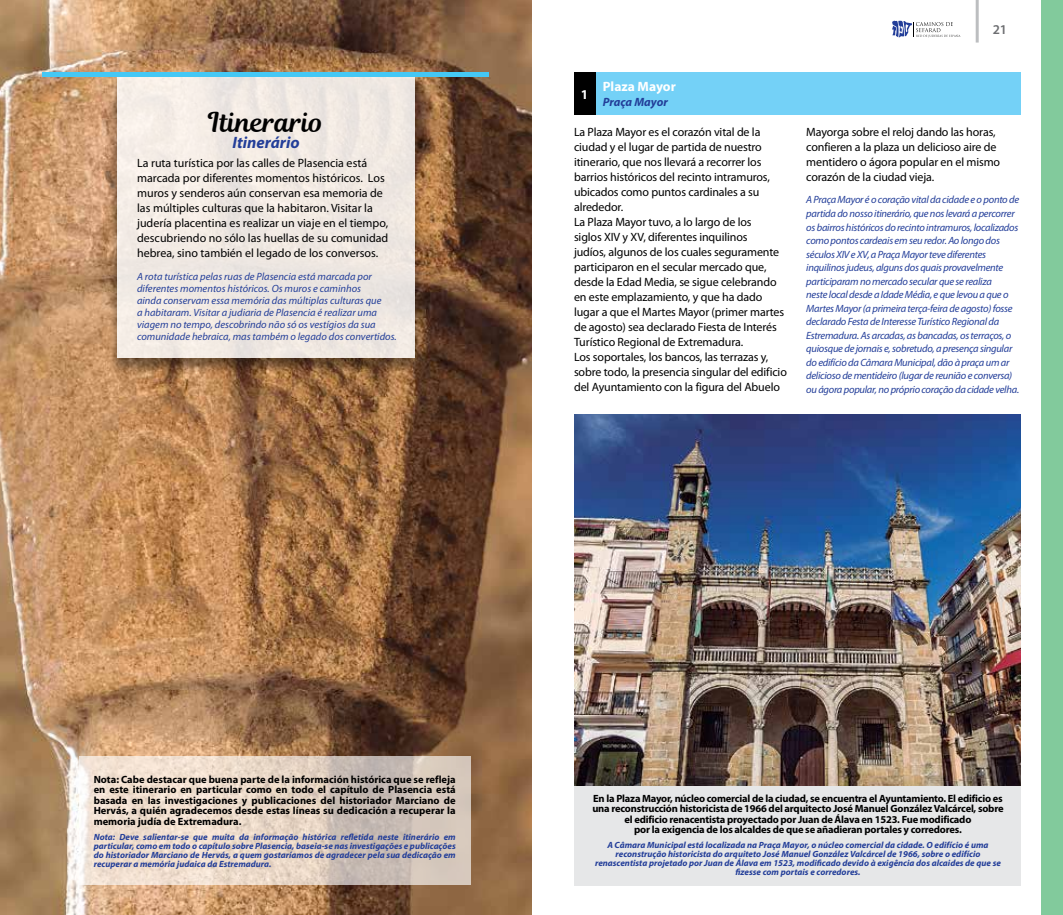
<style>
.page{position:relative;width:1063px;height:915px;background:#fff}
.page>*{position:absolute;margin:0;border:0;box-sizing:border-box;transform-origin:0 0}
.t1{font:27px "Magnolia Script";color:#000}
.t2{font:italic 700 16.5px "Myriad Pro";color:#233e99}
.t3{font:700 13.5px "Myriad Pro";color:#fff}
.t4{font:600 13.5px "Myriad Pro";color:#6d6e71}
.t5{font:12px/15px "Myriad Pro";letter-spacing:-.01em;color:#000}
.t6{font:italic 700 12px "Myriad Pro";color:#233e99}
.t7{font:italic 10.5px/13.5px "Myriad Pro";letter-spacing:-.025em;color:#233e99}
.t8{font:700 10.5px/10.5px "Myriad Pro";letter-spacing:-.02em;color:#000;text-align:center}
.t9{font:italic 10.5px/12px "Myriad Pro";color:#233e99}
.t10{font:italic 700 9px/9px "Myriad Pro";color:#233e99;text-align:center}
</style>
<div class="page">
<div style="left:1042px;top:0;width:21px;height:914px;background:#82ca9c"></div>
<hr style="left:976px;top:0;width:3px;height:43px;background:#bcbec0">
<svg style="left:892px;top:21px;width:69px;height:17px"></svg>
<img style="left:0;top:0;width:531px;height:914px">
<div style="left:108px;top:73px;width:315px;height:301px;background:#000;opacity:.5"></div>
<div style="left:117px;top:72px;width:298px;height:286px;background:#f0e9e3"></div>
<div style="left:43px;top:72px;width:446px;height:5px;background:#44c8f5"></div>
<div style="left:574px;top:72px;width:446px;height:43px;background:#74d1f7"></div>
<div style="left:574px;top:72px;width:21px;height:43px;background:#000"></div>
<img style="left:574px;top:414px;width:446px;height:371px">
<div style="left:574px;top:785px;width:446px;height:99px;background:#e6e7e8"></div>
<svg style="left:79px;top:756px;width:391px;height:128px;background:#e1d1c4"></svg>
<p class="t3" style="left:581px;top:85px;width:9px">1</p>
<p class="t3" style="left:603px;top:78px;width:75px">Plaza Mayor</p>
<p class="t6" style="left:603px;top:94px;width:67px">Praça Mayor</p>
<h1 class="t1" style="left:209px;top:102px;width:117px">Itinerario</h1>
<h2 class="t2" style="left:233px;top:132px;width:69px">Itinerário</h2>
<p class="t5" style="left:574px;top:124px;width:214px">La Plaza Mayor es el corazón vital de la ciudad y el lugar de partida de nuestro itinerario, que nos llevará a recorrer los barrios históricos del recinto intramuros, ubicados como puntos cardinales a su alrededor.<br>La Plaza Mayor tuvo, a lo largo de los<br>siglos XIV y XV, diferentes inquilinos<br>judíos, algunos de los cuales seguramente participaron en el secular mercado que, desde la Edad Media, se sigue celebrando en este emplazamiento, y que ha dado lugar a que el Martes Mayor (primer martes de agosto) sea declarado Fiesta de Interés Turístico Regional de Extremadura.<br>Los soportales, los bancos, las terrazas y, sobre todo, la presencia singular del edificio del Ayuntamiento con la figura del Abuelo</p>
<p class="t5" style="left:137px;top:155px;width:253px">La ruta turística por las calles de Plasencia está marcada por diferentes momentos históricos. Los muros y senderos aún conservan esa memoria de las múltiples culturas que la habitaron. Visitar la judería placentina es realizar un viaje en el tiempo, descubriendo no sólo las huellas de su comunidad hebrea, sino también el legado de los conversos.</p>
<p class="t9" style="left:137px;top:270px;width:261px">A rota turística pelas ruas de Plasencia está marcada por diferentes momentos históricos. Os muros e caminhos<br>ainda conservam essa memória das múltiplas culturas que<br>a habitaram. Visitar a judiaria de Plasencia é realizar uma viagem no tempo, descobrindo não só os vestígios da sua comunidade hebraica, mas também o legado dos convertidos.</p>
<p class="t4" style="left:993px;top:21px;width:16px">21</p>
<p class="t5" style="left:806px;top:124px;width:195px">Mayorga sobre el reloj dando las horas, confieren a la plaza un delicioso aire de mentidero o ágora popular en el mismo corazón de la ciudad vieja.</p>
<p class="t7" style="left:806px;top:193px;width:214px">A Praça Mayor é o coração vital da cidade e o ponto de partida do nosso itinerário, que nos levará a percorrer os bairros históricos do recinto intramuros, localizados como pontos cardeais em seu redor. Ao longo dos séculos XIV e XV, a Praça Mayor teve diferentes inquilinos judeus, alguns dos quais provavelmente participaram no mercado secular que se realiza<br>neste local desde a Idade Média, e que levou a que o Martes Mayor (a primeira terça-feira de agosto) fosse declarado Festa de Interesse Turístico Regional da Estremadura. As arcadas, as bancadas, os terraços, o quiosque de jornais e, sobretudo, a presença singular do edifício da Câmara Municipal, dão à praça um ar delicioso de mentideiro (lugar de reunião e conversa) ou ágora popular, no próprio coração da cidade velha.</p>
<p class="t8" style="left:94px;top:773px;width:364px;text-align:justify">Nota: Cabe destacar que buena parte de la información histórica que se refleja en este itinerario en particular como en todo el capítulo de Plasencia está basada en las investigaciones y publicaciones del historiador Marciano de Hervás, a quién agradecemos desde estas líneas su dedicación a recuperar la memoria judía de Extremadura.</p>
<p class="t10" style="left:94px;top:831px;width:364px;text-align:justify">Nota: Deve salientar-se que muita da informação histórica refletida neste itinerário em particular, como em todo o capítulo sobre Plasencia, baseia-se nas investigações e publicações do historiador Marciano de Hervás, a quem gostaríamos de agradecer pela sua dedicação em recuperar a memória judaica da Estremadura.</p>
<p class="t8" style="left:592px;top:792px;width:413px">En la Plaza Mayor, núcleo comercial de la ciudad, se encuentra el Ayuntamiento. El edificio es una reconstrucción historicista de 1966 del arquitecto José Manuel González Valcárcel, sobre el edificio renacentista proyectado por Juan de Álava en 1523. Fue modificado<br>por la exigencia de los alcaldes de que se añadieran portales y corredores.</p>
<p class="t10" style="left:595px;top:840px;width:407px">A Câmara Municipal está localizada na Praça Mayor, o núcleo comercial da cidade. O edifício é uma reconstrução historicista do arquiteto José Manuel González Valcárcel de 1966, sobre o edifício renascentista projetado por Juan de Álava em 1523, modificado devido à exigência dos alcaides de que se fizesse com portais e corredores.</p>
</div>
